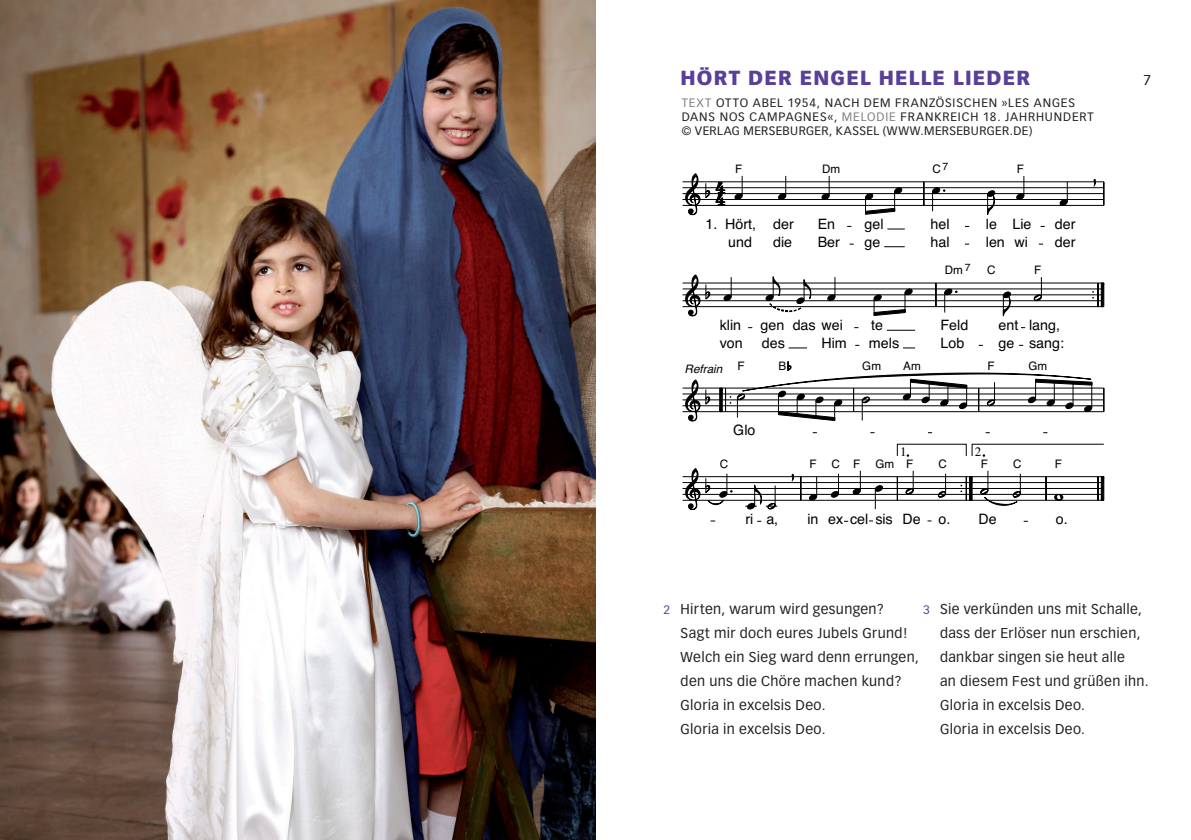
<style>
.page{position:relative;width:1191px;height:840px;background:#fff}
.page>*{position:absolute;margin:0;border:0;box-sizing:border-box;transform-origin:0 0}
.kapitel{font:900 20px "Vectora LH";letter-spacing:.055em;color:#593f99}
.t1{font:14.2px/17.6px "Helvetica";color:#000}
.text{font:14px/24px "Vectora LH";letter-spacing:.025em;color:#231f20}
.t2{font:13px "Times";color:#000}
.kapitel-2{font:12px/14px "Vectora LH";letter-spacing:.07em;color:#231f20}
.kapitel-3{font:12px "Vectora LH";letter-spacing:.03em;color:#231f20}
.t3{font:11.6px "Helvetica";color:#000}
.t4{font:italic 11.6px "Helvetica";color:#000}
.s1{color:#808285}
.s2{font-size:12px;color:#593f99}
</style>
<div class="page">
<hr style="left:682px;top:499px;width:421px;height:1px;background:#000">
<hr style="left:682px;top:493px;width:421px;height:1px;background:#000">
<hr style="left:682px;top:487px;width:421px;height:1px;background:#000">
<hr style="left:682px;top:482px;width:421px;height:1px;background:#000">
<hr style="left:682px;top:476px;width:421px;height:1px;background:#000">
<svg style="left:790px;top:473px;width:4px;height:9px"></svg>
<svg style="left:800px;top:476px;width:1px;height:23px"></svg>
<svg style="left:808px;top:476px;width:9px;height:25px"></svg>
<svg style="left:852px;top:470px;width:9px;height:25px"></svg>
<svg style="left:874px;top:485px;width:9px;height:24px"></svg>
<svg style="left:897px;top:476px;width:1px;height:23px"></svg>
<svg style="left:905px;top:470px;width:9px;height:25px"></svg>
<svg style="left:937px;top:473px;width:9px;height:25px"></svg>
<svg style="left:971px;top:443px;width:133px;height:14px"></svg>
<svg style="left:960px;top:476px;width:13px;height:25px"></svg>
<hr style="left:969px;top:476px;width:3px;height:24px;background:#000">
<svg style="left:979px;top:470px;width:84px;height:36px"></svg>
<svg style="left:1097px;top:476px;width:7px;height:25px"></svg>
<svg style="left:1100px;top:476px;width:4px;height:24px"></svg>
<hr style="left:682px;top:411px;width:421px;height:1px;background:#000">
<hr style="left:682px;top:405px;width:421px;height:1px;background:#000">
<hr style="left:682px;top:399px;width:421px;height:1px;background:#000">
<hr style="left:682px;top:393px;width:421px;height:1px;background:#000">
<hr style="left:682px;top:387px;width:421px;height:1px;background:#000">
<svg style="left:684px;top:379px;width:26px;height:42px"></svg>
<svg style="left:718px;top:361px;width:374px;height:60px"></svg>
<svg style="left:1103px;top:388px;width:1px;height:23px"></svg>
<hr style="left:682px;top:306px;width:421px;height:1px;background:#000">
<hr style="left:682px;top:300px;width:421px;height:1px;background:#000">
<hr style="left:682px;top:294px;width:421px;height:1px;background:#000">
<hr style="left:682px;top:288px;width:421px;height:1px;background:#000">
<hr style="left:682px;top:282px;width:421px;height:1px;background:#000">
<svg style="left:684px;top:274px;width:26px;height:43px"></svg>
<svg style="left:723px;top:277px;width:9px;height:24px"></svg>
<svg style="left:788px;top:347px;width:19px;height:1px"></svg>
<svg style="left:765px;top:276px;width:71px;height:37px"></svg>
<svg style="left:886px;top:329px;width:29px;height:1px"></svg>
<svg style="left:873px;top:288px;width:40px;height:28px"></svg>
<svg style="left:903px;top:347px;width:12px;height:1px"></svg>
<svg style="left:935px;top:283px;width:1px;height:23px"></svg>
<svg style="left:943px;top:288px;width:15px;height:24px"></svg>
<svg style="left:1001px;top:282px;width:10px;height:35px"></svg>
<svg style="left:1033px;top:277px;width:9px;height:24px"></svg>
<svg style="left:1092px;top:282px;width:8px;height:25px"></svg>
<svg style="left:1100px;top:282px;width:4px;height:25px"></svg>
<hr style="left:682px;top:205px;width:421px;height:1px;background:#000">
<hr style="left:682px;top:199px;width:421px;height:1px;background:#000">
<hr style="left:682px;top:193px;width:421px;height:1px;background:#000">
<hr style="left:682px;top:187px;width:421px;height:1px;background:#000">
<hr style="left:682px;top:181px;width:421px;height:1px;background:#000">
<svg style="left:684px;top:173px;width:42px;height:42px"></svg>
<svg style="left:734px;top:176px;width:9px;height:23px"></svg>
<svg style="left:777px;top:176px;width:9px;height:23px"></svg>
<svg style="left:821px;top:176px;width:9px;height:23px"></svg>
<svg style="left:884px;top:246px;width:20px;height:1px"></svg>
<svg style="left:887px;top:228px;width:17px;height:1px"></svg>
<svg style="left:864px;top:187px;width:38px;height:28px"></svg>
<svg style="left:923px;top:182px;width:1px;height:23px"></svg>
<svg style="left:931px;top:187px;width:14px;height:24px"></svg>
<svg style="left:985px;top:181px;width:10px;height:34px"></svg>
<svg style="left:1015px;top:176px;width:9px;height:23px"></svg>
<svg style="left:1059px;top:182px;width:9px;height:24px"></svg>
<svg style="left:1092px;top:179px;width:4px;height:8px"></svg>
<svg style="left:1103px;top:182px;width:1px;height:23px"></svg>
<img style="left:0;top:0;width:595px;height:839px">
<svg style="left:684px;top:468px;width:93px;height:54px"></svg>
<svg style="left:830px;top:473px;width:9px;height:25px"></svg>
<p class="kapitel" style="left:680px;top:65px;width:351px">HÖRT DER ENGEL HELLE LIEDER</p>
<p class="text" style="left:1143px;top:68px;width:9px">7</p>
<p class="kapitel-2" style="left:681px;top:96px;width:413px"><span class="s1">TEXT</span> OTTO ABEL 1954, NACH DEM FRANZÖSISCHEN »LES ANGES<br>DANS NOS CAMPAGNES«, <span class="s1">MELODIE</span> FRANKREICH 18. JAHRHUNDERT</p>
<p class="kapitel-3" style="left:681px;top:124px;width:352px">© VERLAG MERSEBURGER, KASSEL (WWW.MERSEBURGER.DE)</p>
<p class="t3" style="left:735px;top:160px;width:9px">F</p>
<p class="t1" style="left:705px;top:215px;width:52px;text-align:right">1. Hört, und</p>
<p class="t1" style="left:773px;top:215px;width:22px">der die</p>
<p class="t3" style="left:822px;top:160px;width:20px">Dm</p>
<p class="t3" style="left:932px;top:160px;width:17px">C<sup>7</sup></p>
<p class="t3" style="left:1016px;top:160px;width:9px">F</p>
<p class="t1" style="left:817px;top:215px;width:19px">En</p>
<p class="t1" style="left:817px;top:233px;width:24px">Ber</p>
<p class="t1" style="left:864px;top:215px;width:21px">gel</p>
<p class="t1" style="left:930px;top:215px;width:21px">hel hal</p>
<p class="t1" style="left:864px;top:233px;width:17px">ge</p>
<p class="t1" style="left:985px;top:215px;width:21px">le len</p>
<p class="t1" style="left:1012px;top:215px;width:21px">Lie wi</p>
<p class="t1" style="left:1055px;top:215px;width:22px">der der</p>
<p class="t3" style="left:944px;top:261px;width:27px">Dm<sup>7</sup></p>
<p class="t3" style="left:987px;top:261px;width:10px">C</p>
<p class="t3" style="left:1034px;top:261px;width:9px">F</p>
<p class="t1" style="left:720px;top:317px;width:25px">klin von</p>
<p class="t1" style="left:760px;top:317px;width:26px">gen des</p>
<p class="t1" style="left:792px;top:317px;width:56px;text-align:right">das wei<br>Him</p>
<p class="t1" style="left:869px;top:317px;width:32px">te mels</p>
<p class="t1" style="left:940px;top:317px;width:29px">Feld<br>Lob</p>
<p class="t1" style="left:998px;top:317px;width:21px">ent ge</p>
<p class="t1" style="left:1029px;top:317px;width:36px">lang, sang:</p>
<p class="t4" style="left:684px;top:360px;width:39px">Refrain</p>
<p class="t3" style="left:737px;top:357px;width:9px">F</p>
<p class="t3" style="left:778px;top:357px;width:9px">B</p>
<p class="t3" style="left:862px;top:357px;width:20px">Gm</p>
<p class="t3" style="left:903px;top:357px;width:19px">Am</p>
<p class="t3" style="left:987px;top:357px;width:9px">F</p>
<p class="t3" style="left:1028px;top:357px;width:20px">Gm</p>
<p class="t1" style="left:733px;top:421px;width:24px">Glo</p>
<p class="t3" style="left:809px;top:454px;width:9px">F</p>
<p class="t3" style="left:853px;top:454px;width:9px">F</p>
<p class="t3" style="left:875px;top:454px;width:20px">Gm</p>
<p class="t2" style="left:900px;top:439px;width:8px">1</p>
<p class="t3" style="left:906px;top:454px;width:9px">F</p>
<p class="t1" style="left:745px;top:510px;width:34px">ri a,</p>
<p class="t1" style="left:807px;top:510px;width:13px">in</p>
<p class="t1" style="left:828px;top:510px;width:17px">ex</p>
<p class="t1" style="left:850px;top:510px;width:20px">cel</p>
<p class="t1" style="left:875px;top:510px;width:19px">sis</p>
<p class="t1" style="left:902px;top:510px;width:20px">De</p>
<p class="t3" style="left:938px;top:454px;width:10px">C</p>
<p class="t1" style="left:938px;top:510px;width:13px">o.</p>
<p class="t2" style="left:974px;top:439px;width:8px">2</p>
<p class="t3" style="left:980px;top:454px;width:9px">F</p>
<p class="t3" style="left:1013px;top:454px;width:10px">C</p>
<p class="t3" style="left:1054px;top:454px;width:9px">F</p>
<p class="t1" style="left:978px;top:510px;width:20px">De</p>
<p class="t1" style="left:1055px;top:510px;width:13px">o.</p>
<p class="text" style="left:680px;top:596px;width:240px;text-indent:-17px"><span class="s2">2</span> Hirten, warum wird gesungen?<br>Sagt mir doch eures Jubels Grund!<br>Welch ein Sieg ward denn errungen, den uns die Chöre machen kund?<br>Gloria in excelsis Deo.<br>Gloria in excelsis Deo.</p>
<p class="text" style="left:940px;top:596px;width:210px;text-indent:-17px"><span class="s2">3</span> Sie verkünden uns mit Schalle, dass der Erlöser nun erschien, dankbar singen sie heut alle<br>an diesem Fest und grüßen ihn.<br>Gloria in excelsis Deo.<br>Gloria in excelsis Deo.</p>
</div>
